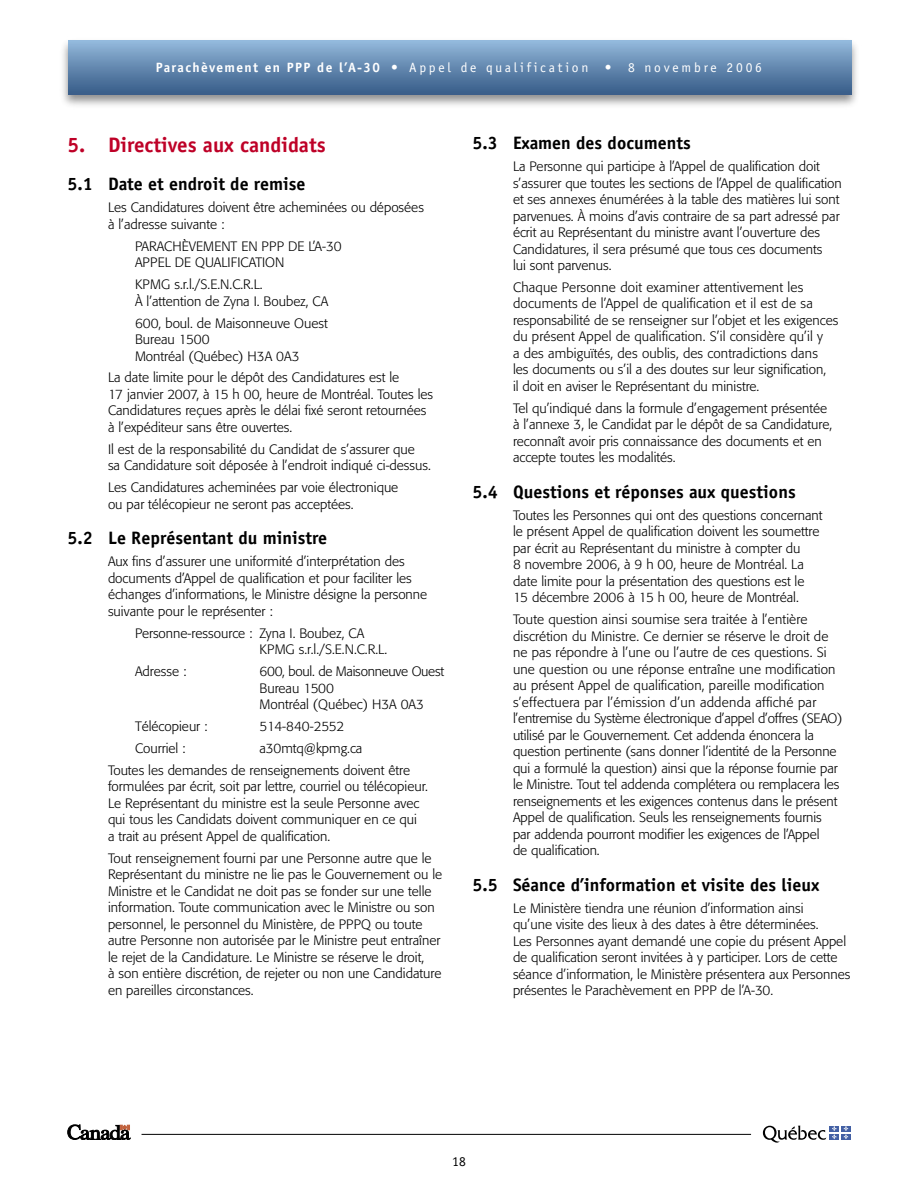
<style>
.page{position:relative;width:918px;height:1188px;background:#fff}
.page>*{position:absolute;margin:0;border:0;box-sizing:border-box;transform-origin:0 0}
.Titre_rouge_14pt{font:700 21px "Officina Sans";color:#be0027}
.Sous-sous-titre_12pt{font:700 18px "Officina Sans";color:#000}
.Texte_9pt{font:300 13.5px/16.5px "Formata";color:#000}
.t1{font:13.5px "Officina Sans";letter-spacing:.21em;color:#fff}
.Texte_9pt-2{font:300 13.5px "Formata";letter-spacing:-.02em;color:#000}
.t2{font:13.5px "Officina Sans";color:#000}
.s1{font-weight:700}
</style>
<div class="page">
<div style="left:59px;top:36px;width:803px;height:74px;background:#000;opacity:.45"></div>
<div style="left:68px;top:41px;width:783px;height:54px;background:linear-gradient(to bottom,#92b7da,#375c88)"></div>
<hr style="left:142px;top:1134px;width:609px;height:1px;background:#000">
<svg style="left:68px;top:1125px;width:62px;height:15px"></svg>
<svg style="left:763px;top:1125px;width:63px;height:18px"></svg>
<div style="left:830px;top:1126px;width:9px;height:5px;background:#4360a4"></div>
<svg style="left:841px;top:1126px;width:10px;height:5px"></svg>
<div style="left:830px;top:1134px;width:9px;height:6px;background:#4360a4"></div>
<svg style="left:832px;top:1126px;width:5px;height:13px"></svg>
<svg style="left:841px;top:1134px;width:10px;height:6px"></svg>
<svg style="left:844px;top:1126px;width:4px;height:13px"></svg>
<p class="t1" style="left:156px;top:60px;width:608px"><span class="s1">Parachèvement en PPP de l’A-30</span> • Appel de qualification • 8 novembre 2006</p>
<p class="Titre_rouge_14pt" style="left:68px;top:131px;width:260px">5. Directives aux candidats</p>
<p class="Sous-sous-titre_12pt" style="left:68px;top:173px;width:239px">5.1 Date et endroit de remise</p>
<p class="Texte_9pt" style="left:108px;top:199px;width:317px">Les Candidatures doivent être acheminées ou déposées à l’adresse suivante :</p>
<p class="Texte_9pt" style="left:135px;top:238px;width:208px">PARACHÈVEMENT EN PPP DE L’A-30<br>APPEL DE QUALIFICATION</p>
<p class="Texte_9pt" style="left:135px;top:276px;width:195px">KPMG s.r.l./S.E.N.C.R.L.<br>À l’attention de Zyna I. Boubez, CA</p>
<p class="Texte_9pt" style="left:135px;top:315px;width:194px">600, boul. de Maisonneuve Ouest<br>Bureau 1500<br>Montréal (Québec) H3A 0A3</p>
<p class="Texte_9pt" style="left:108px;top:370px;width:327px">La date limite pour le dépôt des Candidatures est le<br>17 janvier 2007, à 15 h 00, heure de Montréal. Toutes les Candidatures reçues après le délai fixé seront retournées à l’expéditeur sans être ouvertes.</p>
<p class="Texte_9pt" style="left:108px;top:441px;width:325px">Il est de la responsabilité du Candidat de s’assurer que<br>sa Candidature soit déposée à l’endroit indiqué ci-dessus.</p>
<p class="Texte_9pt" style="left:108px;top:479px;width:292px">Les Candidatures acheminées par voie électronique ou par télécopieur ne seront pas acceptées.</p>
<p class="Sous-sous-titre_12pt" style="left:68px;top:527px;width:261px">5.2 Le Représentant du ministre</p>
<p class="Texte_9pt" style="left:108px;top:553px;width:321px">Aux fins d’assurer une uniformité d’interprétation des documents d’Appel de qualification et pour faciliter les échanges d’informations, le Ministre désigne la personne suivante pour le représenter :</p>
<p class="Texte_9pt" style="left:259px;top:625px;width:129px;text-indent:-124px">Personne-ressource : Zyna I. Boubez, CA<br>KPMG s.r.l./S.E.N.C.R.L.</p>
<p class="Texte_9pt" style="left:135px;top:663px;width:53px">Adresse :</p>
<p class="Texte_9pt" style="left:259px;top:663px;width:186px">600, boul. de Maisonneuve Ouest<br>Bureau 1500<br>Montréal (Québec) H3A 0A3</p>
<p class="Texte_9pt" style="left:135px;top:718px;width:74px">Télécopieur :</p>
<p class="Texte_9pt-2" style="left:259px;top:718px;width:86px">514-840-2552</p>
<p class="Texte_9pt" style="left:135px;top:740px;width:52px">Courriel :</p>
<p class="Texte_9pt" style="left:259px;top:740px;width:104px">a30mtq@kpmg.ca</p>
<p class="Texte_9pt" style="left:108px;top:762px;width:321px">Toutes les demandes de renseignements doivent être formulées par écrit, soit par lettre, courriel ou télécopieur.<br>Le Représentant du ministre est la seule Personne avec qui tous les Candidats doivent communiquer en ce qui<br>a trait au présent Appel de qualification.</p>
<p class="Texte_9pt" style="left:108px;top:850px;width:336px">Tout renseignement fourni par une Personne autre que le Représentant du ministre ne lie pas le Gouvernement ou le Ministre et le Candidat ne doit pas se fonder sur une telle information. Toute communication avec le Ministre ou son personnel, le personnel du Ministère, de PPPQ ou toute autre Personne non autorisée par le Ministre peut entraîner le rejet de la Candidature. Le Ministre se réserve le droit,<br>à son entière discrétion, de rejeter ou non une Candidature en pareilles circonstances.</p>
<p class="Sous-sous-titre_12pt" style="left:472px;top:132px;width:220px">5.3 Examen des documents</p>
<p class="Texte_9pt" style="left:513px;top:158px;width:330px">La Personne qui participe à l’Appel de qualification doit s’assurer que toutes les sections de l’Appel de qualification et ses annexes énumérées à la table des matières lui sont parvenues. À moins d’avis contraire de sa part adressé par écrit au Représentant du ministre avant l’ouverture des Candidatures, il sera présumé que tous ces documents<br>lui sont parvenus.</p>
<p class="Texte_9pt" style="left:513px;top:279px;width:327px">Chaque Personne doit examiner attentivement les documents de l’Appel de qualification et il est de sa responsabilité de se renseigner sur l’objet et les exigences du présent Appel de qualification. S’il considère qu’il y<br>a des ambiguïtés, des oublis, des contradictions dans<br>les documents ou s’il a des doutes sur leur signification,<br>il doit en aviser le Représentant du ministre.</p>
<p class="Texte_9pt" style="left:513px;top:400px;width:321px">Tel qu’indiqué dans la formule d’engagement présentée à l’annexe 3, le Candidat par le dépôt de sa Candidature, reconnaît avoir pris connaissance des documents et en accepte toutes les modalités.</p>
<p class="Sous-sous-titre_12pt" style="left:472px;top:481px;width:325px">5.4 Questions et réponses aux questions</p>
<p class="Texte_9pt" style="left:513px;top:507px;width:311px">Toutes les Personnes qui ont des questions concernant le présent Appel de qualification doivent les soumettre par écrit au Représentant du ministre à compter du<br>8 novembre 2006, à 9 h 00, heure de Montréal. La date limite pour la présentation des questions est le 15 décembre 2006 à 15 h 00, heure de Montréal.</p>
<p class="Texte_9pt" style="left:513px;top:611px;width:331px">Toute question ainsi soumise sera traitée à l’entière discrétion du Ministre. Ce dernier se réserve le droit de ne pas répondre à l’une ou l’autre de ces questions. Si une question ou une réponse entraîne une modification au présent Appel de qualification, pareille modification s’effectuera par l’émission d’un addenda affiché par l’entremise du Système électronique d’appel d’offres (SEAO) utilisé par le Gouvernement. Cet addenda énoncera la question pertinente (sans donner l’identité de la Personne qui a formulé la question) ainsi que la réponse fournie par le Ministre. Tout tel addenda complétera ou remplacera les renseignements et les exigences contenus dans le présent Appel de qualification. Seuls les renseignements fournis par addenda pourront modifier les exigences de l’Appel<br>de qualification.</p>
<p class="Sous-sous-titre_12pt" style="left:472px;top:874px;width:349px">5.5 Séance d’information et visite des lieux</p>
<p class="Texte_9pt" style="left:513px;top:900px;width:339px">Le Ministère tiendra une réunion d’information ainsi<br>qu’une visite des lieux à des dates à être déterminées.<br>Les Personnes ayant demandé une copie du présent Appel de qualification seront invitées à y participer. Lors de cette séance d’information, le Ministère présentera aux Personnes présentes le Parachèvement en PPP de l’A-30.</p>
<p class="t2" style="left:452px;top:1153px;width:15px">18</p>
</div>
